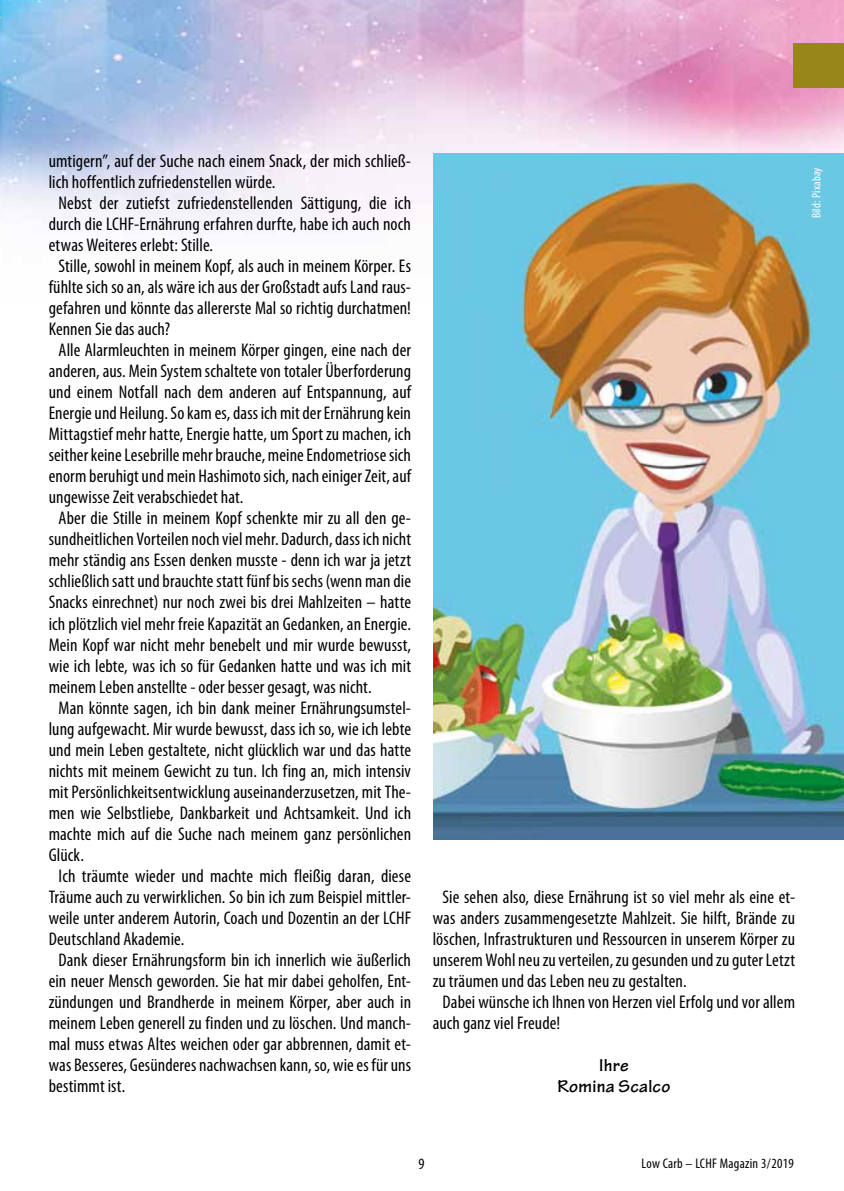
<style>
.page{position:relative;width:844px;height:1191px;background:#fff}
.page>*{position:absolute;margin:0;border:0;box-sizing:border-box;transform-origin:0 0}
.t1{font:condensed 18.38px "Myriad Pro";letter-spacing:.005em;color:#000}
.t2{font:700 18.38px/21px "Tekton Pro";letter-spacing:.015em;color:#000;text-align:center}
.t3{font:condensed 15.75px "Myriad Pro";color:#000}
.t4{font:condensed 14px "Myriad Pro";letter-spacing:.02em;color:#000}
.t5{font:condensed 12.25px "Myriad Pro";letter-spacing:.02em;color:#fff}
</style>
<div class="page">
<img style="left:0;top:0;width:843px;height:228px">
<div style="left:793px;top:44px;width:50px;height:44px;background:#998618"></div>
<img style="left:433px;top:153px;width:410px;height:686px">
<p class="t1" style="left:49px;top:150px;width:364px">umtigern”, auf der Suche nach einem Snack, der mich schließ-</p>
<p class="t1" style="left:49px;top:171px;width:228px">lich hoffentlich zufriedenstellen würde.</p>
<p class="t1" style="left:59px;top:192px;width:354px">Nebst der zutiefst zufriedenstellenden Sättigung, die ich</p>
<p class="t1" style="left:49px;top:213px;width:364px">durch die LCHF-Ernährung erfahren durfte, habe ich auch noch</p>
<p class="t1" style="left:49px;top:234px;width:166px">etwas Weiteres erlebt: Stille.</p>
<p class="t1" style="left:59px;top:255px;width:354px">Stille, sowohl in meinem Kopf, als auch in meinem Körper. Es</p>
<p class="t1" style="left:49px;top:276px;width:364px">fühlte sich so an, als wäre ich aus der Großstadt aufs Land raus-</p>
<p class="t1" style="left:49px;top:297px;width:364px">gefahren und könnte das allererste Mal so richtig durchatmen!</p>
<p class="t1" style="left:49px;top:318px;width:123px">Kennen Sie das auch?</p>
<p class="t1" style="left:59px;top:339px;width:354px">Alle Alarmleuchten in meinem Körper gingen, eine nach der</p>
<p class="t1" style="left:49px;top:360px;width:364px">anderen, aus. Mein System schaltete von totaler Überforderung</p>
<p class="t1" style="left:49px;top:381px;width:364px">und einem Notfall nach dem anderen auf Entspannung, auf</p>
<p class="t1" style="left:49px;top:402px;width:364px">Energie und Heilung. So kam es, dass ich mit der Ernährung kein</p>
<p class="t1" style="left:49px;top:423px;width:364px">Mittagstief mehr hatte, Energie hatte, um Sport zu machen, ich</p>
<p class="t1" style="left:49px;top:444px;width:364px">seither keine Lesebrille mehr brauche, meine Endometriose sich</p>
<p class="t1" style="left:49px;top:465px;width:364px">enorm beruhigt und mein Hashimoto sich, nach einiger Zeit, auf</p>
<p class="t1" style="left:49px;top:486px;width:196px">ungewisse Zeit verabschiedet hat.</p>
<p class="t1" style="left:59px;top:507px;width:354px">Aber die Stille in meinem Kopf schenkte mir zu all den ge-</p>
<p class="t1" style="left:49px;top:528px;width:364px">sundheitlichen Vorteilen noch viel mehr. Dadurch, dass ich nicht</p>
<p class="t1" style="left:49px;top:549px;width:364px">mehr ständig ans Essen denken musste - denn ich war ja jetzt</p>
<p class="t1" style="left:49px;top:570px;width:364px">schließlich satt und brauchte statt fünf bis sechs (wenn man die</p>
<p class="t1" style="left:49px;top:591px;width:364px">Snacks einrechnet) nur noch zwei bis drei Mahlzeiten – hatte</p>
<p class="t1" style="left:49px;top:612px;width:364px">ich plötzlich viel mehr freie Kapazität an Gedanken, an Energie.</p>
<p class="t1" style="left:49px;top:633px;width:364px">Mein Kopf war nicht mehr benebelt und mir wurde bewusst,</p>
<p class="t1" style="left:49px;top:654px;width:364px">wie ich lebte, was ich so für Gedanken hatte und was ich mit</p>
<p class="t1" style="left:49px;top:675px;width:324px">meinem Leben anstellte - oder besser gesagt, was nicht.</p>
<p class="t1" style="left:59px;top:696px;width:354px">Man könnte sagen, ich bin dank meiner Ernährungsumstel-</p>
<p class="t1" style="left:49px;top:717px;width:364px">lung aufgewacht. Mir wurde bewusst, dass ich so, wie ich lebte</p>
<p class="t1" style="left:49px;top:738px;width:364px">und mein Leben gestaltete, nicht glücklich war und das hatte</p>
<p class="t1" style="left:49px;top:759px;width:364px">nichts mit meinem Gewicht zu tun. Ich fing an, mich intensiv</p>
<p class="t1" style="left:49px;top:780px;width:364px">mit Persönlichkeitsentwicklung auseinanderzusetzen, mit The-</p>
<p class="t1" style="left:49px;top:801px;width:364px">men wie Selbstliebe, Dankbarkeit und Achtsamkeit. Und ich</p>
<p class="t1" style="left:49px;top:822px;width:364px">machte mich auf die Suche nach meinem ganz persönlichen</p>
<p class="t1" style="left:49px;top:843px;width:37px">Glück.</p>
<p class="t1" style="left:59px;top:864px;width:354px">Ich träumte wieder und machte mich fleißig daran, diese</p>
<p class="t1" style="left:49px;top:885px;width:364px">Träume auch zu verwirklichen. So bin ich zum Beispiel mittler-</p>
<p class="t1" style="left:49px;top:906px;width:364px">weile unter anderem Autorin, Coach und Dozentin an der LCHF</p>
<p class="t1" style="left:49px;top:927px;width:137px">Deutschland Akademie.</p>
<p class="t1" style="left:59px;top:948px;width:354px">Dank dieser Ernährungsform bin ich innerlich wie äußerlich</p>
<p class="t1" style="left:49px;top:969px;width:364px">ein neuer Mensch geworden. Sie hat mir dabei geholfen, Ent-</p>
<p class="t1" style="left:49px;top:990px;width:364px">zündungen und Brandherde in meinem Körper, aber auch in</p>
<p class="t1" style="left:49px;top:1011px;width:364px">meinem Leben generell zu finden und zu löschen. Und manch-</p>
<p class="t1" style="left:49px;top:1032px;width:364px">mal muss etwas Altes weichen oder gar abbrennen, damit et-</p>
<p class="t1" style="left:49px;top:1053px;width:364px">was Besseres, Gesünderes nachwachsen kann, so, wie es für uns</p>
<p class="t1" style="left:49px;top:1074px;width:78px">bestimmt ist.</p>
<p class="t5" style="left:808px;top:218px;width:53px;rotate:-90deg">Bild: Pixabay</p>
<p class="t1" style="left:442px;top:885px;width:354px">Sie sehen also, diese Ernährung ist so viel mehr als eine et-</p>
<p class="t1" style="left:432px;top:906px;width:364px">was anders zusammengesetzte Mahlzeit. Sie hilft, Brände zu</p>
<p class="t1" style="left:432px;top:927px;width:364px">löschen, Infrastrukturen und Ressourcen in unserem Körper zu</p>
<p class="t1" style="left:432px;top:948px;width:364px">unserem Wohl neu zu verteilen, zu gesunden und zu guter Letzt</p>
<p class="t1" style="left:432px;top:969px;width:255px">zu träumen und das Leben neu zu gestalten.</p>
<p class="t1" style="left:442px;top:990px;width:354px">Dabei wünsche ich Ihnen von Herzen viel Erfolg und vor allem</p>
<p class="t1" style="left:432px;top:1011px;width:129px">auch ganz viel Freude!</p>
<p class="t2" style="left:557px;top:1054px;width:114px">Ihre<br>Romina Scalco</p>
<p class="t3" style="left:418px;top:1154px;width:8px">9</p>
<p class="t4" style="left:641px;top:1155px;width:154px">Low Carb – LCHF Magazin 3/2019</p>
</div>
